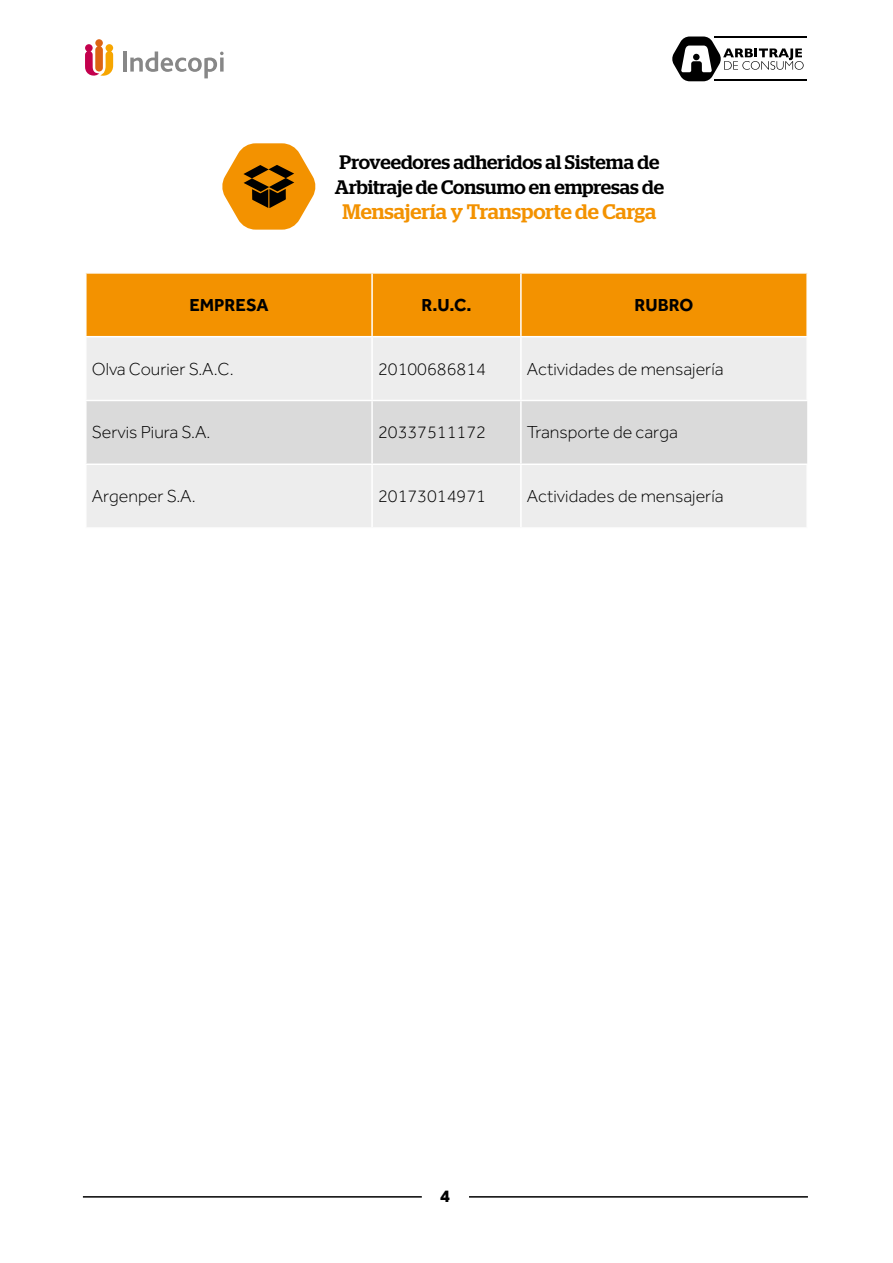
<style>
.page{position:relative;width:893px;height:1263px;background:#fff}
.page>*{position:absolute;margin:0;border:0;box-sizing:border-box;transform-origin:0 0}
.t1{font:500 21px "Stag";color:#f39200}
.t2{font:500 19.5px/25.2px "Stag";letter-spacing:-.005em;color:#000}
.Texto{font:300 18px "Effra";color:#000}
.t3{font:700 18px "Effra";color:#000}
.t4{font:800 18px "Effra";color:#000}
</style>
<div class="page">
<hr style="left:123px;top:51px;width:4px;height:21px;background:#878787">
<svg style="left:130px;top:51px;width:94px;height:27px"></svg>
<svg style="left:220px;top:58px;width:4px;height:14px"></svg>
<svg style="left:85px;top:39px;width:28px;height:37px"></svg>
<svg style="left:672px;top:37px;width:132px;height:44px"></svg>
<hr style="left:715px;top:37px;width:92px;height:1px;background:#000">
<hr style="left:715px;top:79px;width:92px;height:2px;background:#000">
<hr style="left:83px;top:1196px;width:339px;height:1px;background:#000">
<hr style="left:469px;top:1196px;width:339px;height:1px;background:#000">
<svg style="left:222px;top:143px;width:94px;height:87px"></svg>
<div style="left:87px;top:274px;width:719px;height:62px;background:#f39200"></div>
<div style="left:87px;top:338px;width:719px;height:189px;background:#ededed"></div>
<div style="left:87px;top:401px;width:720px;height:62px;background:#dadada"></div>
<hr style="left:371px;top:274px;width:2px;height:62px;background:#fff">
<hr style="left:520px;top:274px;width:2px;height:62px;background:#fff">
<hr style="left:520px;top:337px;width:2px;height:63px;background:#fff">
<hr style="left:520px;top:401px;width:2px;height:62px;background:#fff">
<hr style="left:520px;top:465px;width:2px;height:62px;background:#fff">
<hr style="left:371px;top:337px;width:2px;height:63px;background:#fff">
<hr style="left:371px;top:401px;width:2px;height:62px;background:#fff">
<hr style="left:371px;top:465px;width:2px;height:62px;background:#fff">
<hr style="left:85px;top:400px;width:287px;height:1px;background:#fff">
<hr style="left:372px;top:400px;width:149px;height:1px;background:#fff">
<hr style="left:521px;top:400px;width:287px;height:1px;background:#fff">
<hr style="left:85px;top:463px;width:287px;height:2px;background:#fff">
<hr style="left:372px;top:463px;width:149px;height:2px;background:#fff">
<hr style="left:521px;top:463px;width:287px;height:2px;background:#fff">
<p class="t2" style="left:335px;top:149px;width:331px">Proveedores adheridos al Sistema de<br>Arbitraje de Consumo en empresas de</p>
<p class="t1" style="left:342px;top:200px;width:315px">Mensajería y Transporte de Carga</p>
<p class="t3" style="left:189px;top:294px;width:81px">EMPRESA</p>
<p class="t3" style="left:421px;top:294px;width:52px">R.U.C.</p>
<p class="t3" style="left:635px;top:294px;width:60px">RUBRO</p>
<p class="Texto" style="left:92px;top:358px;width:143px">Olva Courier S.A.C.</p>
<p class="Texto" style="left:378px;top:358px;width:109px">20100686814</p>
<p class="Texto" style="left:527px;top:358px;width:198px">Actividades de mensajería</p>
<p class="Texto" style="left:92px;top:422px;width:120px">Servis Piura S.A.</p>
<p class="Texto" style="left:378px;top:422px;width:109px">20337511172</p>
<p class="Texto" style="left:527px;top:422px;width:152px">Transporte de carga</p>
<p class="Texto" style="left:92px;top:486px;width:105px">Argenper S.A.</p>
<p class="Texto" style="left:378px;top:486px;width:109px">20173014971</p>
<p class="Texto" style="left:527px;top:486px;width:198px">Actividades de mensajería</p>
<p class="t4" style="left:440px;top:1185px;width:12px">4</p>
</div>
